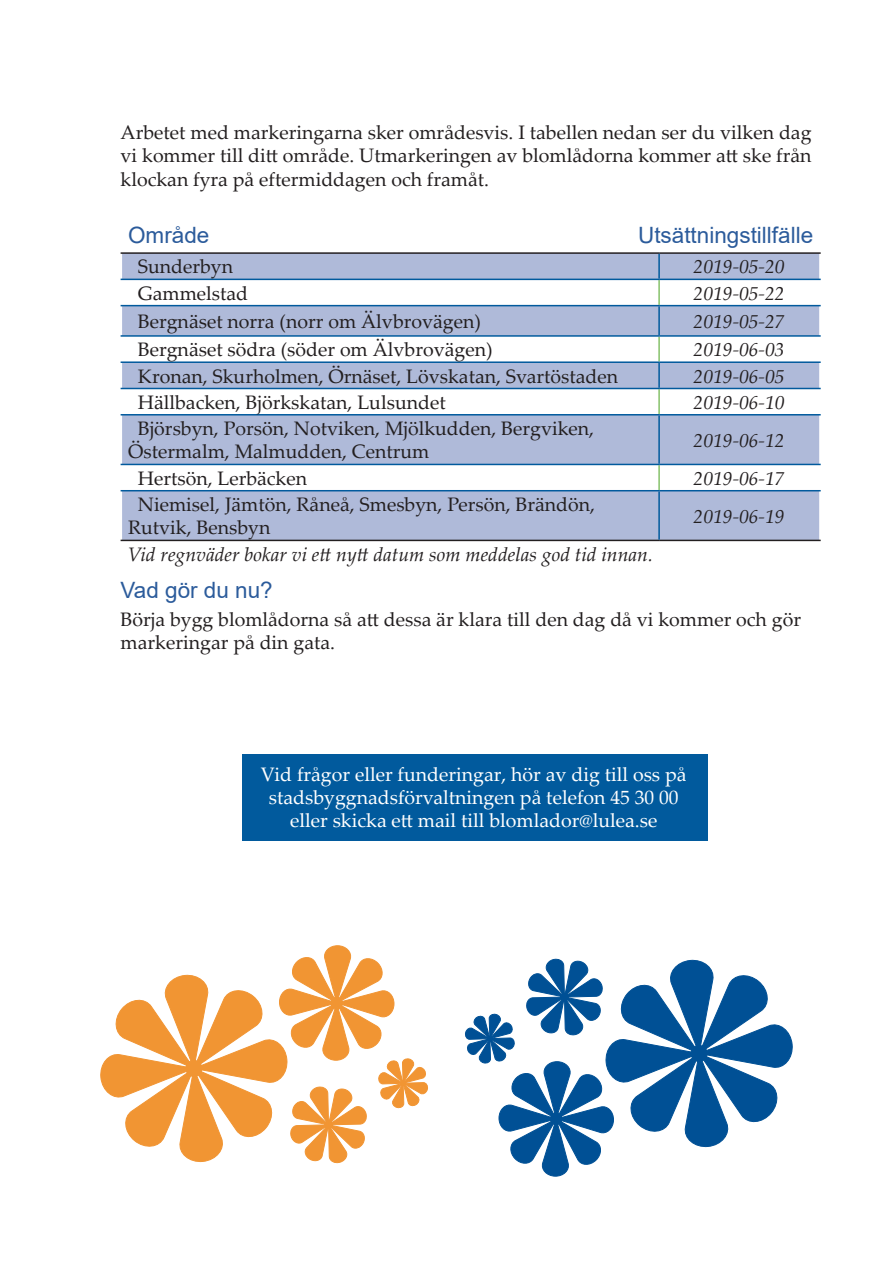
<style>
.page{position:relative;width:893px;height:1263px;background:#fff}
.page>*{position:absolute;margin:0;border:0;box-sizing:border-box;transform-origin:0 0}
.underrubrik{font:22.5px "Arial";color:#2b5b9b}
.text{font:19.5px/23.4px "Palatino Linotype";color:#231f20}
.text-2{font:italic 19.5px "Palatino Linotype";color:#231f20}
.ruttext{font:19.5px/23.4px "Palatino Linotype";color:#fff;text-align:center}
</style>
<div class="page">
<div style="left:122px;top:254px;width:697px;height:286px;background:#afbad9"></div>
<svg style="left:122px;top:280px;width:697px;height:210px;fill:#afbad9"></svg>
<hr style="left:121px;top:252px;width:538px;height:2px;background:#231f20">
<hr style="left:659px;top:252px;width:162px;height:2px;background:#231f20">
<hr style="left:121px;top:540px;width:538px;height:1px;background:#231f20">
<hr style="left:659px;top:540px;width:162px;height:1px;background:#231f20">
<hr style="left:658px;top:280px;width:2px;height:25px;background:#86c26a">
<hr style="left:658px;top:337px;width:2px;height:24px;background:#86c26a">
<hr style="left:658px;top:389px;width:2px;height:25px;background:#86c26a">
<hr style="left:658px;top:465px;width:2px;height:25px;background:#86c26a">
<hr style="left:121px;top:305px;width:538px;height:1px;background:#015a9d">
<hr style="left:121px;top:335px;width:538px;height:2px;background:#015a9d">
<hr style="left:121px;top:279px;width:538px;height:1px;background:#015a9d">
<hr style="left:658px;top:363px;width:2px;height:25px;background:#015a9d">
<hr style="left:658px;top:415px;width:2px;height:49px;background:#015a9d">
<hr style="left:121px;top:490px;width:538px;height:1px;background:#015a9d">
<hr style="left:658px;top:254px;width:2px;height:25px;background:#015a9d">
<hr style="left:659px;top:279px;width:162px;height:1px;background:#015a9d">
<hr style="left:659px;top:305px;width:162px;height:1px;background:#015a9d">
<hr style="left:658px;top:306px;width:2px;height:29px;background:#015a9d">
<hr style="left:659px;top:335px;width:162px;height:2px;background:#015a9d">
<hr style="left:121px;top:361px;width:538px;height:2px;background:#015a9d">
<hr style="left:659px;top:361px;width:162px;height:2px;background:#015a9d">
<hr style="left:121px;top:388px;width:538px;height:1px;background:#015a9d">
<hr style="left:659px;top:388px;width:162px;height:1px;background:#015a9d">
<hr style="left:121px;top:414px;width:538px;height:1px;background:#015a9d">
<hr style="left:659px;top:414px;width:162px;height:1px;background:#015a9d">
<hr style="left:121px;top:464px;width:538px;height:1px;background:#015a9d">
<hr style="left:659px;top:464px;width:162px;height:1px;background:#015a9d">
<hr style="left:659px;top:490px;width:162px;height:1px;background:#015a9d">
<hr style="left:658px;top:491px;width:2px;height:49px;background:#015a9d">
<div style="left:242px;top:754px;width:466px;height:86px;background:#015a9d"></div>
<svg style="left:465px;top:958px;width:328px;height:219px"></svg>
<svg style="left:100px;top:945px;width:328px;height:219px"></svg>
<p class="text" style="left:121px;top:120px;width:692px;text-align:justify">Arbetet med markeringarna sker områdesvis. I tabellen nedan ser du vilken dag vi kommer till ditt område. Utmarkeringen av blomlådorna kommer att ske från klockan fyra på eftermiddagen och framåt.</p>
<p class="underrubrik" style="left:128px;top:220px;width:83px">Område</p>
<p class="underrubrik" style="left:638px;top:220px;width:177px">Utsättningstillfälle</p>
<p class="text" style="left:138px;top:254px;width:97px">Sunderbyn</p>
<p class="text-2" style="left:694px;top:253px;width:92px">2019-05-20</p>
<p class="text" style="left:138px;top:281px;width:112px">Gammelstad</p>
<p class="text-2" style="left:694px;top:279px;width:92px">2019-05-22</p>
<p class="text" style="left:138px;top:309px;width:345px">Bergnäset norra (norr om Älvbrovägen)</p>
<p class="text-2" style="left:694px;top:307px;width:92px">2019-05-27</p>
<p class="text" style="left:138px;top:337px;width:356px">Bergnäset södra (söder om Älvbrovägen)</p>
<p class="text-2" style="left:694px;top:336px;width:92px">2019-06-03</p>
<p class="text" style="left:138px;top:363px;width:482px">Kronan, Skurholmen, Örnäset, Lövskatan, Svartöstaden</p>
<p class="text-2" style="left:694px;top:362px;width:92px">2019-06-05</p>
<p class="text" style="left:138px;top:390px;width:309px">Hällbacken, Björkskatan, Lulsundet</p>
<p class="text-2" style="left:694px;top:388px;width:92px">2019-06-10</p>
<p class="text" style="left:128px;top:416px;width:467px;text-indent:10px">Björsbyn, Porsön, Notviken, Mjölkudden, Bergviken,<br>Östermalm, Malmudden, Centrum</p>
<p class="text-2" style="left:694px;top:426px;width:92px">2019-06-12</p>
<p class="text" style="left:138px;top:466px;width:171px">Hertsön, Lerbäcken</p>
<p class="text-2" style="left:694px;top:464px;width:92px">2019-06-17</p>
<p class="text" style="left:128px;top:492px;width:468px;text-indent:10px">Niemisel, Jämtön, Råneå, Smesbyn, Persön, Brändön,<br>Rutvik, Bensbyn</p>
<p class="text-2" style="left:694px;top:502px;width:92px">2019-06-19</p>
<p class="text-2" style="left:128px;top:540px;width:526px">Vid regnväder bokar vi ett nytt datum som meddelas god tid innan.</p>
<p class="underrubrik" style="left:121px;top:574px;width:154px">Vad gör du nu?</p>
<p class="text" style="left:121px;top:606px;width:682px">Börja bygg blomlådorna så att dessa är klara till den dag då vi kommer och gör markeringar på din gata.</p>
<p class="ruttext" style="left:261px;top:761px;width:427px">Vid frågor eller funderingar, hör av dig till oss på stadsbyggnadsförvaltningen på telefon 45 30 00 eller skicka ett mail till blomlador@lulea.se</p>
</div>
